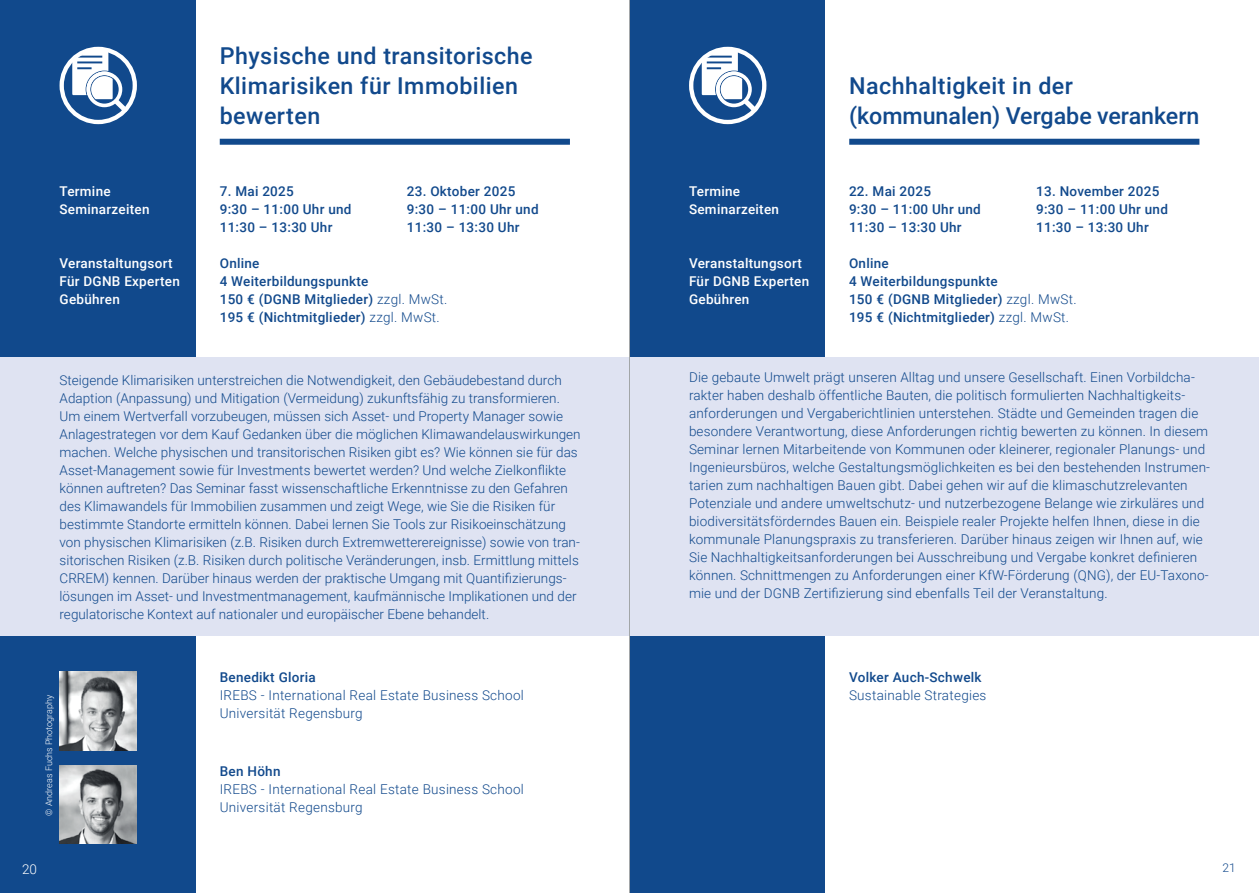
<style>
.page{position:relative;width:1259px;height:893px;background:#fff}
.page>*{position:absolute;margin:0;border:0;box-sizing:border-box;transform-origin:0 0}
.t1{font:500 23.25px/30px "Roboto";letter-spacing:.02em;color:#11498c}
.t2{font:500 23.25px/30px "Roboto";color:#11498c}
.t3{font:300 13.5px/18px "Roboto";color:#11498c}
.t4{font:500 13.5px/18px "Roboto";letter-spacing:.02em;color:#11498c}
.t5{font:300 13.5px/18px "Roboto";letter-spacing:.02em;color:#11498c}
.t6{font:500 13.5px/18px "Roboto";letter-spacing:.02em;color:#fff}
.t7{font:300 13.5px "Roboto";color:#fff}
.t8{font:300 12px "Roboto";color:#11498c}
.t9{font:300 9px "Roboto";color:#fff}
.s1{font-weight:300}
</style>
<div class="page">
<div style="left:0;top:0;width:196px;height:893px;background:#11498c"></div>
<div style="left:629px;top:0;width:196px;height:893px;background:#11498c"></div>
<div style="left:0;top:358px;width:1259px;height:278px;background:#dfe3f2"></div>
<div style="left:220px;top:139px;width:350px;height:6px;background:#11498c"></div>
<div style="left:849px;top:139px;width:350px;height:6px;background:#11498c"></div>
<div style="left:60px;top:47px;width:77px;height:77px;border:4px solid #fff;border-radius:50%"></div>
<svg style="left:72px;top:48px;width:60px;height:69px"></svg>
<div style="left:689px;top:47px;width:77px;height:77px;border:4px solid #fff;border-radius:50%"></div>
<svg style="left:702px;top:48px;width:59px;height:69px"></svg>
<img style="left:60px;top:765px;width:77px;height:79px">
<img style="left:60px;top:672px;width:77px;height:79px">
<hr style="left:629px;top:0;width:1px;height:893px;background:#a2a6a8">
<p class="t6" style="left:60px;top:181px;width:91px">Termine<br>Seminarzeiten</p>
<p class="t6" style="left:60px;top:253px;width:122px">Veranstaltungsort<br>Für DGNB Experten<br>Gebühren</p>
<h1 class="t1" style="left:220px;top:40px;width:314px">Physische und transitorische<br>Klimarisiken für Immobilien bewerten</h1>
<p class="t4" style="left:407px;top:181px;width:133px">23. Oktober 2025<br>9:30 – 11:00 Uhr und<br>11:30 – 13:30 Uhr</p>
<p class="t4" style="left:220px;top:181px;width:133px">7. Mai 2025<br>9:30 – 11:00 Uhr und<br>11:30 – 13:30 Uhr</p>
<p class="t4" style="left:220px;top:253px;width:229px">Online<br>4 Weiterbildungspunkte<br>150 € (DGNB Mitglieder) <span class="s1">zzgl. MwSt.<br></span>195 € (Nichtmitglieder) <span class="s1">zzgl. MwSt.</span></p>
<p class="t3" style="left:60px;top:371px;width:523px">Steigende Klimarisiken unterstreichen die Notwendigkeit, den Gebäudebestand durch Adaption (Anpassung) und Mitigation (Vermeidung) zukunftsfähig zu transformieren.<br>Um einem Wertverfall vorzubeugen, müssen sich Asset- und Property Manager sowie Anlagestrategen vor dem Kauf Gedanken über die möglichen Klimawandelauswirkungen machen. Welche physischen und transitorischen Risiken gibt es? Wie können sie für das Asset-Management sowie für Investments bewertet werden? Und welche Zielkonflikte können auftreten? Das Seminar fasst wissenschaftliche Erkenntnisse zu den Gefahren des Klimawandels für Immobilien zusammen und zeigt Wege, wie Sie die Risiken für bestimmte Standorte ermitteln können. Dabei lernen Sie Tools zur Risikoeinschätzung von physischen Klimarisiken (z.B. Risiken durch Extremwetterereignisse) sowie von tran&shy;sitorischen Risiken (z.B. Risiken durch politische Veränderungen, insb. Ermittlung mittels CRREM) kennen. Darüber hinaus werden der praktische Umgang mit Quantifizierungs&shy;lösungen im Asset- und Investmentmanagement, kaufmännische Implikationen und der regulatorische Kontext auf nationaler und europäischer Ebene behandelt.</p>
<p class="t9" style="left:43px;top:815px;width:122px;rotate:-90deg">© Andreas Fuchs Photography</p>
<p class="t4" style="left:220px;top:668px;width:98px">Benedikt Gloria</p>
<p class="t5" style="left:220px;top:686px;width:306px">IREBS - International Real Estate Business School<br>Universität Regensburg</p>
<p class="t4" style="left:220px;top:761px;width:62px">Ben Höhn</p>
<p class="t5" style="left:220px;top:779px;width:306px">IREBS - International Real Estate Business School<br>Universität Regensburg</p>
<p class="t6" style="left:689px;top:181px;width:91px">Termine<br>Seminarzeiten</p>
<p class="t6" style="left:689px;top:253px;width:122px">Veranstaltungsort<br>Für DGNB Experten<br>Gebühren</p>
<h1 class="t2" style="left:849px;top:70px;width:352px">Nachhaltigkeit in der (kommunalen) Vergabe verankern</h1>
<p class="t4" style="left:1036px;top:182px;width:133px">13. November 2025<br>9:30 – 11:00 Uhr und<br>11:30 – 13:30 Uhr</p>
<p class="t4" style="left:849px;top:181px;width:133px">22. Mai 2025<br>9:30 – 11:00 Uhr und<br>11:30 – 13:30 Uhr</p>
<p class="t4" style="left:849px;top:253px;width:229px">Online<br>4 Weiterbildungspunkte<br>150 € (DGNB Mitglieder) <span class="s1">zzgl. MwSt.<br></span>195 € (Nichtmitglieder) <span class="s1">zzgl. MwSt.</span></p>
<p class="t3" style="left:689px;top:368px;width:522px">Die gebaute Umwelt prägt unseren Alltag und unsere Gesellschaft. Einen Vorbildcha&shy;rakter haben deshalb öffentliche Bauten, die politisch formulierten Nachhaltigkeits&shy;anforderungen und Vergaberichtlinien unterstehen. Städte und Gemeinden tragen die besondere Verantwortung, diese Anforderungen richtig bewerten zu können. In diesem Seminar lernen Mitarbeitende von Kommunen oder kleinerer, regionaler Planungs- und Ingenieursbüros, welche Gestaltungsmöglichkeiten es bei den bestehenden Instrumen&shy;tarien zum nachhaltigen Bauen gibt. Dabei gehen wir auf die klimaschutzrelevanten Potenziale und andere umweltschutz- und nutzerbezogene Belange wie zirkuläres und biodiversitätsförderndes Bauen ein. Beispiele realer Projekte helfen Ihnen, diese in die kommunale Planungspraxis zu transferieren. Darüber hinaus zeigen wir Ihnen auf, wie Sie Nachhaltigkeitsanforderungen bei Ausschreibung und Vergabe konkret definieren können. Schnittmengen zu Anforderungen einer KfW-Förderung (QNG), der EU-Taxono&shy;mie und der DGNB Zertifizierung sind ebenfalls Teil der Veranstaltung.</p>
<p class="t4" style="left:849px;top:668px;width:134px">Volker Auch-Schwelk</p>
<p class="t5" style="left:849px;top:686px;width:139px">Sustainable Strategies</p>
<p class="t7" style="left:22px;top:859px;width:16px">20</p>
<p class="t8" style="left:1222px;top:860px;width:15px">21</p>
</div>
